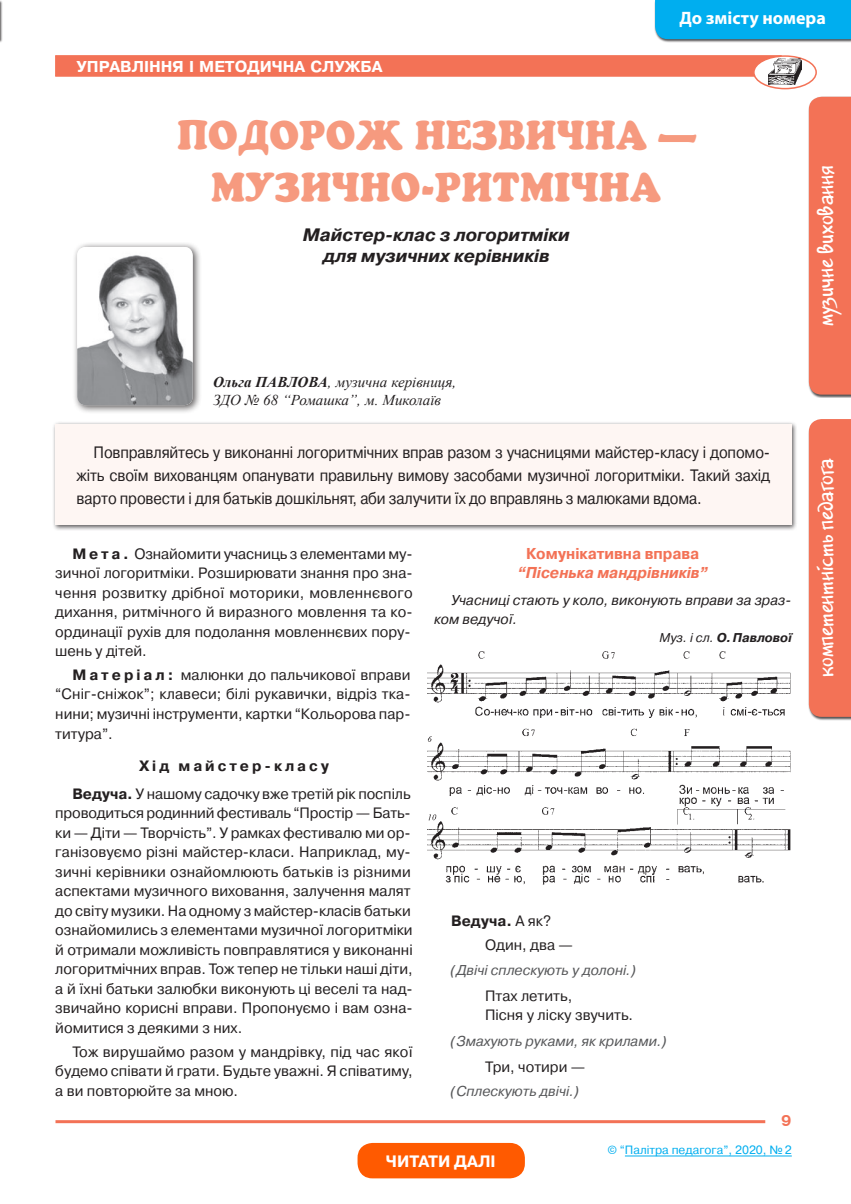
<style>
.page{position:relative;width:851px;height:1204px;background:#fff}
.page>*{position:absolute;margin:0;border:0;box-sizing:border-box;transform-origin:0 0}
.Head{font:40.5px/52.7px "Cyrillic Cooper";color:#f69a7f;text-align:center;scale:.9 1}
.t1{font:700 21px "Jakob C";color:#fff}
.Head_sub{font:italic 700 18px/21px "Pragmatica C";color:#231f20;text-align:center}
.t2{font:700 18px "Myriad Pro";color:#fff}
.Врез{font:16.5px/22.5px "Pragmatica C";letter-spacing:-.01em;color:#231f20;text-align:justify;scale:.9 1}
.t3{font:700 16.5px "Pragmatica C";color:#fff}
.Главка2{font:italic 700 15.75px/18.9px "Pragmatica C";color:#f37256;text-align:center;scale:.95 1}
.Body{font:15px/19.5px "Pragmatica C";color:#231f20}
.Writer{font:italic 15px "Times New Roman";color:#231f20}
.стихи2{font:15px "Pragmatica C";color:#231f20}
.Rubr{font:700 15px "Ukrainian Pragmatica";color:#fff}
.Glavka_2{font:700 15px "Pragmatica C";letter-spacing:.2em;color:#231f20}
.стихи2-2{font:700 15px "Pragmatica C";color:#231f20}
.t4{font:700 15px "Ukrainian Pragmatica";color:#f37256}
.Ремарка-речення__коп{font:italic 14.25px "Pragmatica C";color:#57585a}
.Ремарка-речення{font:italic 14.25px/18.6px "Pragmatica C";color:#231f20}
.Body_right{font:italic 700 12.75px "Pragmatica C";color:#231f20}
.t5{font:12px "Pragmatica C";color:#00aeef}
.s1{font-weight:700}
.s2{font-style:normal}
.s3{font-style:inherit}
.s4{font-weight:400}
</style>
<div class="page">
<hr style="left:55px;top:1120px;width:710px;height:3px;background:#f37256">
<div style="left:55px;top:55px;width:726px;height:22px;background:#f37256;border:1px solid #f37256"></div>
<svg style="left:753px;top:56px;width:63px;height:33px"></svg>
<div style="left:753px;top:55px;width:63px;height:34px;border:2px solid #f37256;border-radius:50%"></div>
<img style="left:768px;top:58px;width:32px;height:27px">
<div style="left:52px;top:421px;width:745px;height:110px;background:#231f20;opacity:.75"></div>
<div style="left:55px;top:424px;width:736px;height:100px;background:#fef6f3"></div>
<div style="left:72px;top:242px;width:130px;height:172px;background:#231f20;opacity:.75"></div>
<img style="left:77px;top:247px;width:116px;height:158px">
<div style="left:807px;top:97px;width:43px;height:301px;background:#231f20;opacity:.75"></div>
<svg style="left:808px;top:97px;width:42px;height:297px;background:#f2795f"></svg>
<div style="left:807px;top:419px;width:43px;height:301px;background:#231f20;opacity:.75"></div>
<svg style="left:808px;top:419px;width:42px;height:297px;background:#f2795f"></svg>
<img style="left:427px;top:651px;width:364px;height:234px">
<div style="left:654px;top:0;width:196px;height:43px;background:#231f20;opacity:.75"></div>
<div style="left:655px;top:0;width:195px;height:39px;background:#00aeef"></div>
<hr style="left:0;top:0;width:3px;height:43px;background:#231f20;opacity:.75">
<hr style="left:624px;top:1155px;width:167px;height:1px;background:#00aeef">
<div style="left:357px;top:1142px;width:168px;height:36px;background:#ff5a00;border-radius:15px"></div>
<p class="Rubr" style="left:77px;top:58px;width:307px">УПРАВЛІННЯ І МЕТОДИЧНА СЛУЖБА</p>
<p class="t2" style="left:679px;top:6px;width:148px">До змісту номера</p>
<p class="Head" style="left:177px;top:107px;width:577px">ПОДОРОЖ НЕЗВИЧНА —<br>МУЗИЧНО-РИТМIЧНА</p>
<p class="Head_sub" style="left:303px;top:224px;width:268px">Майстер-клас з логоритміки для музичних керівників</p>
<p class="Writer" style="left:213px;top:372px;width:244px"><span class="s1">Ольга ПАВЛОВА</span>, музична керівниця,</p>
<p class="Writer" style="left:213px;top:390px;width:229px">ЗДО № 68 “Ромашка”, м. Миколаїв</p>
<p class="Врез" style="left:77px;top:441px;width:772px;text-indent:17px">Повправляйтесь у виконанні логоритмічних вправ разом з учасницями майстер-класу і допомо&shy;жіть своїм вихованцям опанувати правильну вимову засобами музичної логоритміки. Такий захід варто провести і для батьків дошкільнят, аби залучити їх до вправлянь з малюками вдома.</p>
<p class="Body" style="left:55px;top:544px;width:359px;text-indent:17px"><span class="s1">М е т а .</span> Ознайомити учасниць з елементами му&shy;зичної логоритміки. Розширювати знання про зна&shy;чення розвитку дрібної моторики, мовленнєвого дихання, ритмічного й виразного мовлення та ко&shy;ординації рухів для подолання мовленнєвих пору&shy;шень у дітей.</p>
<p class="Body" style="left:55px;top:665px;width:357px;text-align:justify;text-indent:17px"><span class="s1">М а т е р і а л :</span> малюнки до пальчикової вправи “Сніг-сніжок”; клавеси; білі рукавички, відріз тка&shy;нини; музичні інструменти, картки “Кольорова пар&shy;титура”.</p>
<p class="Glavka_2" style="left:139px;top:757px;width:191px">Хід майстер-класу</p>
<p class="Body" style="left:55px;top:784px;width:359px;text-indent:17px"><span class="s1">Ведуча.</span> У нашому садочку вже третій рік поспіль проводиться родинний фестиваль “Простір — Бать&shy;ки — Діти — Творчість”. У рамках фестивалю ми ор&shy;ганізовуємо різні майстер-класи. Наприклад, му&shy;зичні керівники ознайомлюють батьків із різними аспектами музичного виховання, залучення малят до світу музики. На одному з майстер-класів батьки ознайомились з елементами музичної логоритміки й отримали можливість повправлятися у виконанні логоритмічних вправ. Тож тепер не тільки наші діти, а й їхні батьки залюбки виконують ці веселі та над&shy;звичайно корисні вправи. Пропонуємо і вам озна&shy;йомитися з деякими з них.</p>
<p class="Body" style="left:55px;top:1041px;width:359px;text-align:justify;text-indent:17px">Тож вирушаймо разом у мандрівку, під час якої будемо співати й грати. Будьте уважні. Я співатиму, а ви повторюйте за мною.</p>
<p class="Главка2" style="left:517px;top:544px;width:202px"><span class="s2">Комунікативна вправа </span>“Пісенька мандрівників”</p>
<p class="Ремарка-речення" style="left:434px;top:591px;width:359px;text-indent:17px">Учасниці стають у коло, виконують вправи за зраз&shy;ком ведучої<span class="s3">.</span></p>
<p class="Body_right" style="left:659px;top:630px;width:134px"><span class="s4">Муз. і сл.</span> О.Павлової</p>
<p class="стихи2-2" style="left:451px;top:912px;width:102px">Ведуча. <span class="s4">А як?</span></p>
<p class="стихи2" style="left:485px;top:936px;width:89px">Один, два —</p>
<p class="Ремарка-речення__коп" style="left:451px;top:962px;width:186px">(Двічі сплескують у долоні.)</p>
<p class="стихи2" style="left:485px;top:987px;width:89px">Птах летить,</p>
<p class="стихи2" style="left:485px;top:1006px;width:149px">Пісня у ліску звучить.</p>
<p class="Ремарка-речення__коп" style="left:451px;top:1033px;width:217px">(Змахують руками, як крилами.)</p>
<p class="стихи2" style="left:485px;top:1058px;width:102px">Три, чотири —</p>
<p class="Ремарка-речення__коп" style="left:451px;top:1083px;width:130px">(Сплескують двічі.)</p>
<p class="t4" style="left:781px;top:1112px;width:12px">9</p>
<p class="t3" style="left:386px;top:1152px;width:111px">ЧИТАТИ ДАЛІ</p>
<p class="t5" style="left:607px;top:1142px;width:186px">© “Палітра педагога”, 2020, № 2</p>
<p class="t1" style="left:809px;top:326px;width:162px;rotate:-90deg">музичне виховання</p>
<p class="t1" style="left:809px;top:677px;width:220px;rotate:-90deg">компетентність педагога</p>
</div>
